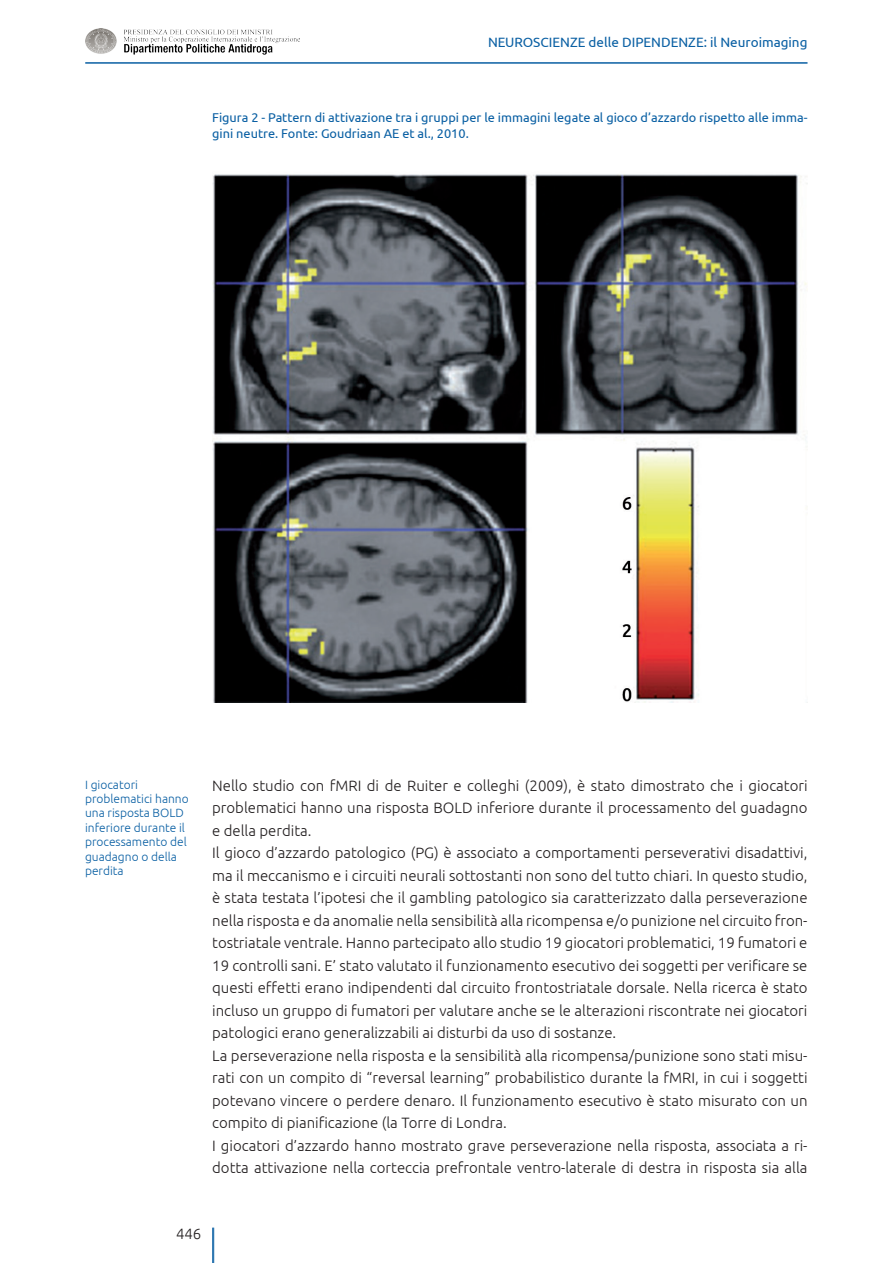
<style>
.page{position:relative;width:893px;height:1263px;background:#fff}
.page>*{position:absolute;margin:0;border:0;box-sizing:border-box;transform-origin:0 0}
.Txt{font:300 15px/22.5px "Ubuntu";color:#231f20;text-align:justify}
.t1{font:13.5px "Ubuntu";color:#095fa3}
.Fig_Tab{font:12.75px/16.5px "Ubuntu";color:#095fa3}
.Chiosa_sx{font:300 12px/14.4px "Ubuntu";color:#095fa3}
</style>
<div class="page">
<hr style="left:213px;top:1227px;width:1px;height:36px;background:#095fa3">
<hr style="left:212px;top:1227px;width:1px;height:36px;background:#095fa3">
<img style="left:85px;top:28px;width:214px;height:27px">
<hr style="left:85px;top:62px;width:722px;height:2px;background:#095fa3">
<img style="left:212px;top:174px;width:595px;height:528px">
<p class="t1" style="left:488px;top:34px;width:321px">NEUROSCIENZE delle DIPENDENZE: il Neuroimaging</p>
<p class="Fig_Tab" style="left:212px;top:108px;width:597px">Figura 2 - Pattern di attivazione tra i gruppi per le immagini legate al gioco d’azzardo rispetto alle imma&shy;gini neutre. Fonte: Goudriaan AE et al., 2010.</p>
<p class="Chiosa_sx" style="left:85px;top:777px;width:105px">I giocatori problematici hanno una risposta BOLD inferiore durante il processamento del guadagno o della perdita</p>
<p class="Txt" style="left:212px;top:774px;width:597px">Nello studio con fMRI di de Ruiter e colleghi (2009), è stato dimostrato che i giocatori problematici hanno una risposta BOLD inferiore durante il processamento del guadagno e della perdita.</p>
<p class="Txt" style="left:212px;top:841px;width:597px">Il gioco d’azzardo patologico (PG) è associato a comportamenti perseverativi disadattivi, ma il meccanismo e i circuiti neurali sottostanti non sono del tutto chiari. In questo studio, è stata testata l’ipotesi che il gambling patologico sia caratterizzato dalla perseverazione nella risposta e da anomalie nella sensibilità alla ricompensa e/o punizione nel circuito fron&shy;tostriatale ventrale. Hanno partecipato allo studio 19 giocatori problematici, 19 fumatori e 19 controlli sani. E’ stato valutato il funzionamento esecutivo dei soggetti per verificare se questi effetti erano indipendenti dal circuito frontostriatale dorsale. Nella ricerca è stato incluso un gruppo di fumatori per valutare anche se le alterazioni riscontrate nei giocatori patologici erano generalizzabili ai disturbi da uso di sostanze.</p>
<p class="Txt" style="left:212px;top:1044px;width:597px">La perseverazione nella risposta e la sensibilità alla ricompensa/punizione sono stati misu&shy;rati con un compito di “reversal learning” probabilistico durante la fMRI, in cui i soggetti potevano vincere o perdere denaro. Il funzionamento esecutivo è stato misurato con un compito di pianificazione (la Torre di Londra.</p>
<p class="Txt" style="left:212px;top:1134px;width:597px">I giocatori d’azzardo hanno mostrato grave perseverazione nella risposta, associata a ri&shy;dotta attivazione nella corteccia prefrontale ventro-laterale di destra in risposta sia alla</p>
<p class="Txt" style="left:176px;top:1222px;width:27px">446</p>
</div>
